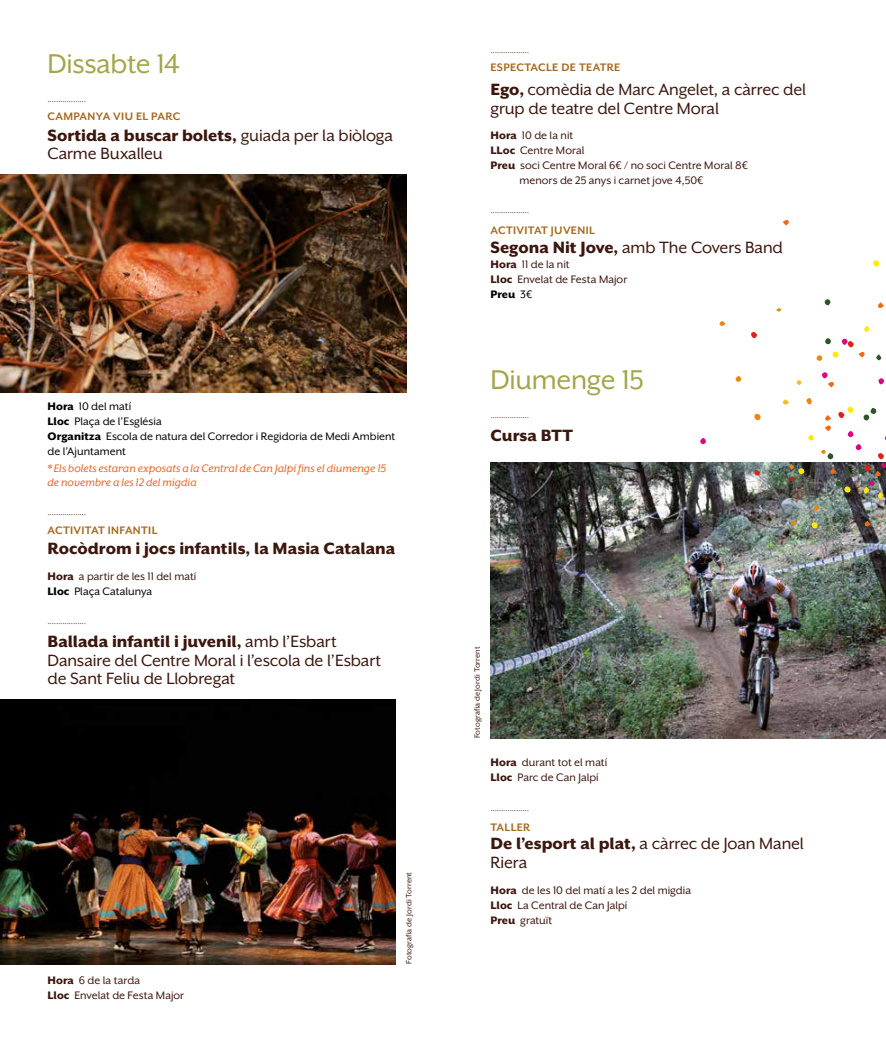
<style>
.page{position:relative;width:886px;height:1053px;background:#fff}
.page>*{position:absolute;margin:0;border:0;box-sizing:border-box;transform-origin:0 0}
.t1{font:31.25px "Mr Eaves XL San OT";letter-spacing:-.01em;color:#a3a64a}
.t2{font:18.75px/18.8px "Mr Eaves XL San OT";letter-spacing:-.01em;color:#3c170e}
.t3{font:800 18.75px "Mr Eaves XL San OT";color:#3c170e}
.t4{font:12.5px/15px "Mr Eaves XL San OT";color:#3c170e}
.t5{font:12.5px/15px "Mr Eaves XL San OT";color:#000}
.t6{font:italic 12.5px/13.8px "Mr Eaves XL San OT";letter-spacing:.005em;color:#eb5f1d}
.t7{font:700 12.5px "Mr Eaves XL San OT";letter-spacing:.025em;color:#a66a21}
.t8{font:8.75px "Mr Eaves XL San OT";letter-spacing:.005em;color:#3c170e}
.s1{font-weight:800}
.s2{font-weight:800;color:#000}
.s3{color:#000}
</style>
<div class="page">
<img style="left:0;top:699px;width:395px;height:264px">
<img style="left:490px;top:462px;width:396px;height:276px">
<img style="left:0;top:174px;width:406px;height:218px">
<div style="left:832px;top:351px;width:7px;height:6px;background:#ffe80f;border-radius:50%"></div>
<svg style="left:873px;top:260px;width:6px;height:6px"></svg>
<svg style="left:812px;top:522px;width:6px;height:6px"></svg>
<svg style="left:700px;top:438px;width:6px;height:6px"></svg>
<svg style="left:878px;top:378px;width:6px;height:7px"></svg>
<svg style="left:842px;top:338px;width:6px;height:7px"></svg>
<svg style="left:847px;top:341px;width:7px;height:6px"></svg>
<svg style="left:751px;top:332px;width:6px;height:6px"></svg>
<svg style="left:825px;top:338px;width:6px;height:6px"></svg>
<svg style="left:825px;top:299px;width:5px;height:6px"></svg>
<svg style="left:822px;top:372px;width:12px;height:15px"></svg>
<svg style="left:858px;top:352px;width:7px;height:5px"></svg>
<svg style="left:783px;top:220px;width:6px;height:6px"></svg>
<svg style="left:878px;top:302px;width:6px;height:6px"></svg>
<svg style="left:864px;top:520px;width:7px;height:6px"></svg>
<svg style="left:864px;top:326px;width:5px;height:6px"></svg>
<svg style="left:876px;top:354px;width:5px;height:6px"></svg>
<svg style="left:808px;top:435px;width:6px;height:5px"></svg>
<svg style="left:783px;top:399px;width:6px;height:5px"></svg>
<svg style="left:796px;top:380px;width:5px;height:5px"></svg>
<svg style="left:754px;top:470px;width:6px;height:5px"></svg>
<svg style="left:754px;top:414px;width:6px;height:6px"></svg>
<svg style="left:806px;top:398px;width:6px;height:6px"></svg>
<svg style="left:735px;top:376px;width:6px;height:6px"></svg>
<svg style="left:813px;top:505px;width:6px;height:6px"></svg>
<svg style="left:719px;top:321px;width:6px;height:5px"></svg>
<svg style="left:790px;top:520px;width:6px;height:5px"></svg>
<svg style="left:789px;top:464px;width:15px;height:18px"></svg>
<img style="left:821px;top:407px;width:65px;height:92px">
<svg style="left:776px;top:308px;width:5px;height:3px"></svg>
<svg style="left:816px;top:355px;width:6px;height:6px"></svg>
<h1 class="t1" style="left:47px;top:46px;width:134px">Dissabte 14</h1>
<p class="t8" style="left:47px;top:96px;width:40px">··················</p>
<p class="t7" style="left:47px;top:109px;width:17px">CAMPA</p>
<p class="t7" style="left:88px;top:109px;width:94px">NYA VIU EL PARC</p>
<h2 class="t2" style="left:47px;top:126px;width:347px"><span class="s1">Sortida a buscar bolets,</span> guiada per la biòloga<br>Carme Buxalleu</h2>
<p class="t5" style="left:47px;top:399px;width:349px"><span class="s1">Hora</span> 10 del matí<br><span class="s1">Lloc</span> Plaça de l’Església<br><span class="s1">Organitza</span> Escola de natura del Corredor i Regidoria de Medi Ambient de l’Ajuntament</p>
<p class="t6" style="left:47px;top:462px;width:340px">* Els bolets estaran exposats a la Central de Can Jalpí fins el diumenge 15 de novembre a les 12 del migdia</p>
<p class="t8" style="left:47px;top:510px;width:40px">··················</p>
<p class="t7" style="left:47px;top:523px;width:111px">ACTIVITAT INFANTIL</p>
<h2 class="t3" style="left:47px;top:538px;width:349px">Rocòdrom i jocs infantils, la Masia Catalana</h2>
<p class="t4" style="left:47px;top:568px;width:150px"><span class="s1">Hora</span> a partir de les 11 del matí<br><span class="s2">Lloc</span> <span class="s3">Plaça Catalunya</span></p>
<p class="t8" style="left:47px;top:618px;width:40px">··················</p>
<h2 class="t2" style="left:47px;top:631px;width:335px"><span class="s1">Ballada infantil i juvenil,</span> amb l’Esbart<br>Dansaire del Centre Moral i l’escola de l’Esbart de Sant Feliu de Llobregat</h2>
<p class="t4" style="left:47px;top:973px;width:138px"><span class="s1">Hora</span> 6 de la tarda<br><span class="s1">Lloc</span> Envelat de Festa Major</p>
<p class="t8" style="left:404px;top:963px;width:93px;rotate:-90deg">Fotografia de Jordi Torrent</p>
<p class="t8" style="left:490px;top:47px;width:40px">··················</p>
<p class="t7" style="left:490px;top:60px;width:132px">ESPECTACLE DE TEATRE</p>
<h2 class="t2" style="left:490px;top:80px;width:317px"><span class="s1">Ego,</span> comèdia de Marc Angelet, a càrrec del grup de teatre del Centre Moral</h2>
<p class="t4" style="left:490px;top:128px;width:84px"><span class="s1">Hora</span> 10 de la nit</p>
<p class="t4" style="left:490px;top:143px;width:95px"><span class="s1">LLoc</span> Centre Moral</p>
<p class="t4" style="left:490px;top:158px;width:259px"><span class="s1">Preu</span> soci Centre Moral 6€ / no soci Centre Moral 8€</p>
<p class="t4" style="left:519px;top:173px;width:186px">menors de 25 anys i carnet jove 4,50€</p>
<p class="t8" style="left:490px;top:208px;width:40px">··················</p>
<p class="t7" style="left:490px;top:223px;width:106px">ACTIVITAT JUVENI L</p>
<h2 class="t2" style="left:490px;top:238px;width:294px"><span class="s1">Segona Nit Jove,</span> amb The Covers Band</h2>
<p class="t4" style="left:490px;top:257px;width:138px"><span class="s1">Hora</span> 11 de la nit<br><span class="s1">Lloc</span> Envelat de Festa Major<br><span class="s2">Preu</span> <span class="s3">3€</span></p>
<h1 class="t1" style="left:490px;top:362px;width:155px">Diumenge 15</h1>
<p class="t8" style="left:490px;top:412px;width:40px">··················</p>
<h2 class="t3" style="left:490px;top:424px;width:84px">Cursa BTT</h2>
<p class="t8" style="left:472px;top:738px;width:93px;rotate:-90deg">Fotografia de Jordi Torrent</p>
<p class="t4" style="left:490px;top:755px;width:118px"><span class="s1">Hora</span> durant tot el matí<br><span class="s1">Lloc</span> Parc de Can Jalpí</p>
<p class="t8" style="left:490px;top:805px;width:40px">··················</p>
<p class="t7" style="left:490px;top:819px;width:41px">TALLER</p>
<h2 class="t2" style="left:490px;top:834px;width:315px"><span class="s1">De l’esport al plat,</span> a càrrec de Joan Manel<br>Riera</h2>
<p class="t4" style="left:490px;top:882px;width:202px"><span class="s1">Hora</span> de les 10 del matí a les 2 del migdia<br><span class="s1">Lloc</span> La Central de Can Jalpí<br><span class="s1">Preu</span> gratuït</p>
</div>
